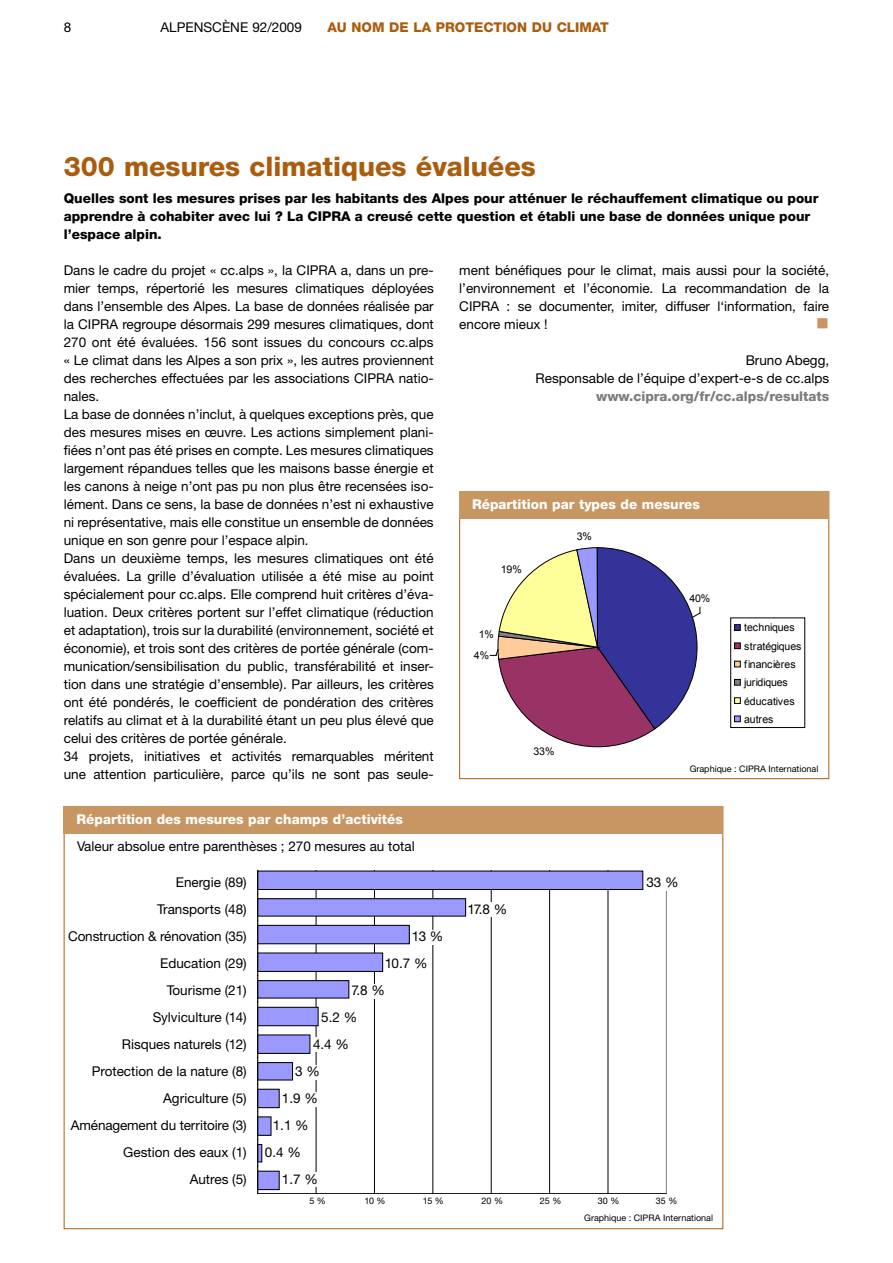
<style>
.page{position:relative;width:893px;height:1263px;background:#fff}
.page>*{position:absolute;margin:0;border:0;box-sizing:border-box;transform-origin:0 0}
.t1{font:800 27px "Helvetica Neue LT";color:#aa5d0f}
.t2{font:13.5px/18px "Helvetica Neue LT";color:#000}
.t3{font:13.5px/27px "Helvetica Neue CE";color:#000;text-align:right}
.t4{font:800 13.5px/18px "Helvetica Neue LT";color:#000}
.t5{font:800 13.5px "Helvetica Neue LT";color:#fff}
.t6{font:800 13.5px "Helvetica Neue LT";color:#7b7c7e}
.t7{font:800 13.5px "Helvetica Neue LT";color:#aa5d0f}
.t8{font:13.35px "Arial";letter-spacing:-.02em;color:#000}
.t9{font:10.65px/18.3px "Arial";letter-spacing:-.01em;color:#000}
.t10{font:9px/17px "Helvetica Neue CE";color:#000}
</style>
<div class="page">
<div style="left:459px;top:491px;width:370px;height:288px;border:1px solid #aa5d0f"></div>
<div style="left:459px;top:492px;width:370px;height:27px;background:#c89663"></div>
<hr style="left:666px;top:870px;width:1px;height:323px;background:#808080">
<hr style="left:258px;top:1193px;width:408px;height:1px;background:#000">
<svg style="left:258px;top:870px;width:408px;height:323px"></svg>
<div style="left:283px;top:1173px;width:51px;height:14px;background:#fff"></div>
<div style="left:282px;top:1092px;width:51px;height:15px;background:#fff"></div>
<div style="left:312px;top:1037px;width:51px;height:14px;background:#fff"></div>
<div style="left:294px;top:1065px;width:51px;height:14px;background:#fff"></div>
<div style="left:352px;top:984px;width:51px;height:14px;background:#fff"></div>
<div style="left:411px;top:930px;width:51px;height:14px;background:#fff"></div>
<div style="left:468px;top:902px;width:51px;height:14px;background:#fff"></div>
<div style="left:64px;top:806px;width:659px;height:27px;background:#c89663"></div>
<div style="left:645px;top:862px;width:51px;height:28px;background:#fff"></div>
<svg style="left:489px;top:547px;width:317px;height:201px"></svg>
<p class="t2" style="left:64px;top:18px;width:9px">8</p>
<p class="t2" style="left:160px;top:18px;width:143px">ALPENSCÈNE 92/2009</p>
<p class="t7" style="left:327px;top:19px;width:36px">Au nom</p>
<p class="t7" style="left:389px;top:19px;width:57px">delaprotection</p>
<p class="t7" style="left:532px;top:19px;width:35px">du climat</p>
<h1 class="t1" style="left:64px;top:150px;width:474px">300 mesures climatiques évaluées</h1>
<p class="t4" style="left:64px;top:189px;width:756px">Quelles sont les mesures prises par les habitants des Alpes pour atténuer le réchauffement climatique ou pour apprendre à cohabiter avec lui ? La CIPRA a creusé cette question et établi une base de données unique pour l’espace alpin.</p>
<p class="t2" style="left:459px;top:261px;width:371px;text-align:justify">ment bénéfiques pour le climat, mais aussi pour la société, l’environnement et l’économie. La recommandation de la CIPRA : se documenter, imiter, diffuser l‘information, faire encore mieux !</p>
<p class="t2" style="left:536px;top:351px;width:295px;text-align:right">Bruno Abegg,<br>Responsable de l’équipe d’expert-e-s de cc.alps</p>
<p class="t6" style="left:596px;top:388px;width:235px">www.cipra.org/fr/cc.alps/resultats</p>
<p class="t2" style="left:64px;top:261px;width:371px">Dans le cadre du projet « cc.alps », la CIPRA a, dans un pre&shy;mier temps, répertorié les mesures climatiques déployées dans l’ensemble des Alpes. La base de données réalisée par la CIPRA regroupe désormais 299 mesures climatiques, dont 270 ont été évaluées. 156 sont issues du concours cc.alps « Le climat dans les Alpes a son prix », les autres proviennent des recherches effectuées par les associations CIPRA natio&shy;nales.<br>La base de données n’inclut, à quelques exceptions près, que des mesures mises en œuvre. Les actions simplement plani&shy;fiées n’ont pas été prises en compte. Les mesures climatiques largement répandues telles que les maisons basse énergie et les canons à neige n’ont pas pu non plus être recensées iso&shy;lément. Dans ce sens, la base de données n’est ni exhaustive ni représentative, mais elle constitue un ensemble de données unique en son genre pour l’espace alpin.<br>Dans un deuxième temps, les mesures climatiques ont été évaluées. La grille d’évaluation utilisée a été mise au point spécialement pour cc.alps. Elle comprend huit critères d’éva&shy;luation. Deux critères portent sur l’effet climatique (réduction et adaptation), trois sur la durabilité (environnement, société et économie), et trois sont des critères de portée générale (com&shy;munication/sensibilisation du public, transférabilité et inser&shy;tion dans une stratégie d’ensemble). Par ailleurs, les critères ont été pondérés, le coefficient de pondération des critères relatifs au climat et à la durabilité étant un peu plus élevé que celui des critères de portée générale.<br>34 projets, initiatives et activités remarquables méritent une attention particulière, parce qu’ils ne sont pas seule-</p>
<p class="t5" style="left:472px;top:496px;width:229px">Répartition par types de mesures</p>
<p class="t9" style="left:577px;top:527px;width:17px">3%</p>
<p class="t9" style="left:501px;top:560px;width:22px">19%</p>
<p class="t9" style="left:689px;top:589px;width:22px">40%</p>
<p class="t9" style="left:744px;top:619px;width:59px">techniques stratégiques financières juridiques éducatives autres</p>
<p class="t9" style="left:479px;top:625px;width:17px">1%</p>
<p class="t9" style="left:474px;top:646px;width:17px">4%</p>
<p class="t9" style="left:534px;top:743px;width:22px">33%</p>
<p class="t10" style="left:690px;top:760px;width:130px">Graphique : CIPRA International</p>
<p class="t5" style="left:76px;top:811px;width:328px">Répartition des mesures par champs d’activités</p>
<p class="t3" style="left:77px;top:832px;width:339px">Valeur absolue entre parenthèses ; 270 mesures au total</p>
<p class="t8" style="left:202px;top:871px;width:47px">Energie</p>
<p class="t3" style="left:68px;top:896px;width:180px">Transports (48)<br>Construction &amp; rénovation (35)<br>Education (29)<br>Tourisme (21)<br>Sylviculture (14)<br>Risques naturels (12)<br>Protection de la nature (8)<br>Agriculture (5)<br>Aménagement du territoire (3)<br>Gestion des eaux (1)<br>Autres (5)</p>
<p class="t3" style="left:176px;top:869px;width:72px">Energie (89)</p>
<p class="t8" style="left:201px;top:899px;width:48px">Verkehr</p>
<p class="t8" style="left:140px;top:926px;width:109px">Bauen &amp; Sanieren</p>
<p class="t8" style="left:182px;top:953px;width:67px">Ausbildung</p>
<p class="t8" style="left:186px;top:980px;width:62px">Tourismus</p>
<p class="t8" style="left:160px;top:1008px;width:88px">Forstwirtschaft</p>
<p class="t8" style="left:166px;top:1035px;width:84px">Naturgefahren</p>
<p class="t8" style="left:176px;top:1062px;width:73px">Naturschutz</p>
<p class="t8" style="left:162px;top:1090px;width:86px">Landwirtschaft</p>
<p class="t8" style="left:167px;top:1117px;width:83px">Raumplanung</p>
<p class="t8" style="left:145px;top:1144px;width:103px">Wasserwirtschaft</p>
<p class="t8" style="left:212px;top:1172px;width:38px">übrige</p>
<p class="t3" style="left:412px;top:923px;width:33px">13 %</p>
<p class="t3" style="left:385px;top:950px;width:44px">10.7 %</p>
<p class="t3" style="left:352px;top:977px;width:35px">7.8 %</p>
<p class="t3" style="left:321px;top:1004px;width:38px">5.2 %</p>
<p class="t3" style="left:313px;top:1031px;width:38px">4.4 %</p>
<p class="t3" style="left:295px;top:1058px;width:26px">3 %</p>
<p class="t3" style="left:282px;top:1085px;width:38px">1.9 %</p>
<p class="t3" style="left:273px;top:1112px;width:38px">1.1 %</p>
<p class="t3" style="left:265px;top:1139px;width:38px">0.4 %</p>
<p class="t3" style="left:282px;top:1166px;width:38px">1.7 %</p>
<p class="t3" style="left:467px;top:896px;width:41px">17.8 %</p>
<p class="t3" style="left:646px;top:869px;width:34px">33 %</p>
<p class="t10" style="left:309px;top:1193px;width:18px">5 %</p>
<p class="t10" style="left:365px;top:1193px;width:22px">10 %</p>
<p class="t10" style="left:423px;top:1192px;width:22px">15 %</p>
<p class="t10" style="left:482px;top:1192px;width:23px">20 %</p>
<p class="t10" style="left:540px;top:1192px;width:23px">25 %</p>
<p class="t10" style="left:598px;top:1192px;width:23px">30 %</p>
<p class="t10" style="left:584px;top:1192px;width:130px;text-indent:72px">35 %<br>Graphique : CIPRA International</p>
<p class="t8" style="left:601px;top:1205px;width:16px">30</p>
<p class="t8" style="left:659px;top:1205px;width:16px">35</p>
</div>
